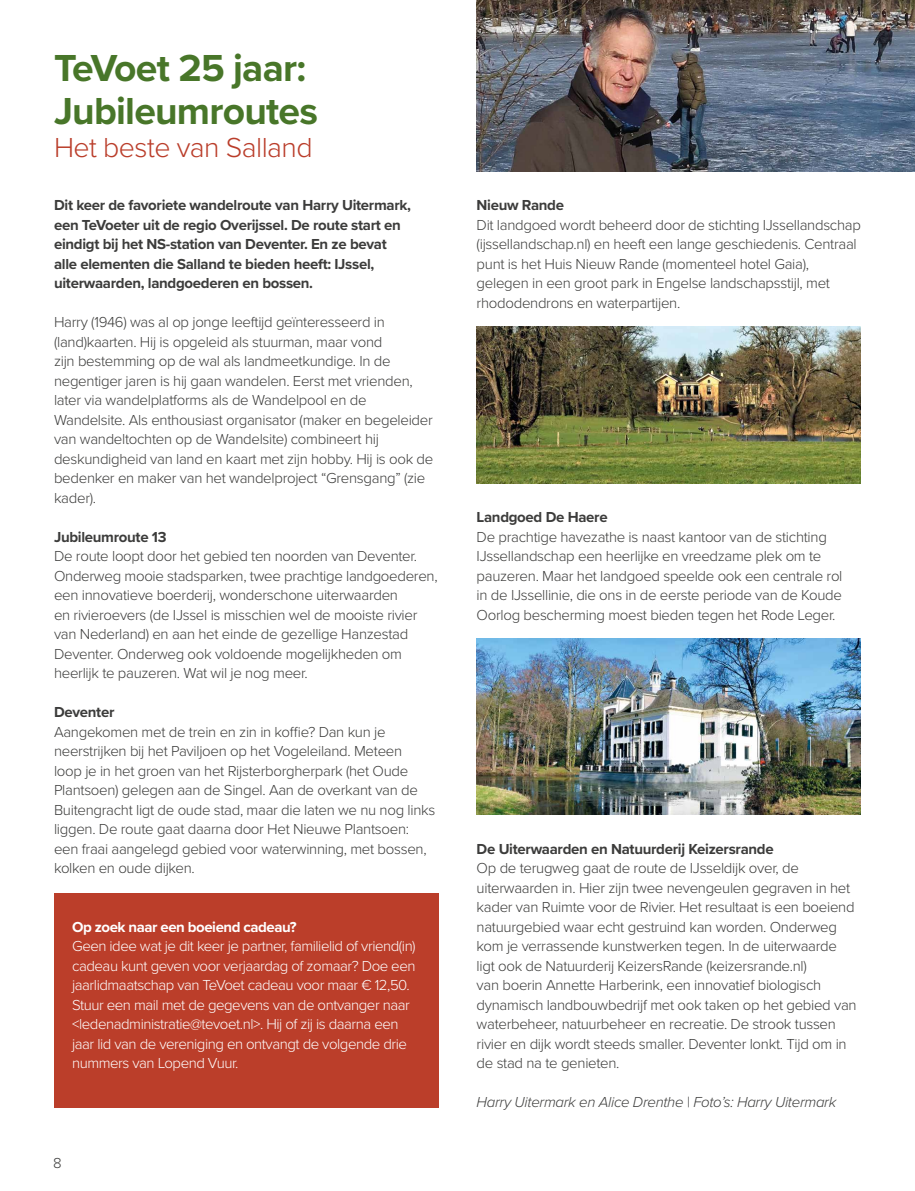
<style>
.page{position:relative;width:915px;height:1191px;background:#fff}
.page>*{position:absolute;margin:0;border:0;box-sizing:border-box;transform-origin:0 0}
.t1{font:700 39px/43.5px "Proxima Nova";letter-spacing:-.02em;color:#487629}
.t2{font:300 28.5px "Proxima Nova";letter-spacing:-.02em;color:#ba3e2b}
.t3{font:300 15px/19.5px "Proxima Nova";letter-spacing:-.02em;color:#3c3c3b}
.t4{font:700 15px/19.5px "Proxima Nova";letter-spacing:-.02em;color:#3c3c3b}
.t5{font:300 15px/19.5px "Proxima Nova";letter-spacing:-.03em;color:#fff}
.t6{font:italic 300 15px "Proxima Nova";letter-spacing:-.02em;color:#3c3c3b}
.t7{font:700 15px "Proxima Nova";letter-spacing:-.03em;color:#fff}
</style>
<div class="page">
<img style="left:476px;top:0;width:438px;height:171px">
<img style="left:476px;top:327px;width:384px;height:156px">
<img style="left:476px;top:639px;width:384px;height:176px">
<div style="left:54px;top:892px;width:384px;height:215px;background:#bb3e2a"></div>
<h1 class="t1" style="left:54px;top:45px;width:265px">TeVoet 25 jaar:<br>Jubileumroutes</h1>
<h2 class="t2" style="left:54px;top:126px;width:260px">Het beste van Salland</h2>
<p class="t4" style="left:54px;top:195px;width:358px">Dit keer de favoriete wandelroute van Harry Uitermark, een TeVoeter uit de regio Overijssel. De route start en eindigt bij het NS-station van Deventer. En ze bevat alle elementen die Salland te bieden heeft: IJssel, uiterwaarden, landgoederen en bossen.</p>
<p class="t3" style="left:54px;top:311px;width:380px">Harry (1946) was al op jonge leeftijd geïnteresseerd in (land)kaarten. Hij is opgeleid als stuurman, maar vond<br>zijn bestemming op de wal als landmeetkundige. In de negentiger jaren is hij gaan wandelen. Eerst met vrienden, later via wandelplatforms als de Wandelpool en de Wandelsite. Als enthousiast organisator (maker en begeleider van wandeltochten op de Wandelsite) combineert hij deskundigheid van land en kaart met zijn hobby. Hij is ook de bedenker en maker van het wandelproject “Grensgang” (zie kader).</p>
<p class="t4" style="left:54px;top:526px;width:114px">Jubileumroute 13</p>
<p class="t3" style="left:54px;top:545px;width:385px">De route loopt door het gebied ten noorden van Deventer.<br>Onderweg mooie stadsparken, twee prachtige landgoederen, een innovatieve boerderij, wonderschone uiterwaarden<br>en rivieroevers (de IJssel is misschien wel de mooiste rivier van Nederland) en aan het einde de gezellige Hanzestad Deventer. Onderweg ook voldoende mogelijkheden om heerlijk te pauzeren. Wat wil je nog meer.</p>
<p class="t4" style="left:54px;top:702px;width:62px">Deventer</p>
<p class="t3" style="left:54px;top:721px;width:382px">Aangekomen met de trein en zin in koffie? Dan kun je neerstrijken bij het Paviljoen op het Vogeleiland. Meteen<br>loop je in het groen van het Rijsterborgherpark (het Oude Plantsoen) gelegen aan de Singel. Aan de overkant van de Buitengracht ligt de oude stad, maar die laten we nu nog links liggen. De route gaat daarna door Het Nieuwe Plantsoen: een fraai aangelegd gebied voor waterwinning, met bossen, kolken en oude dijken.</p>
<p class="t7" style="left:72px;top:915px;width:226px">Op zoek naar een boeiend cadeau?</p>
<p class="t5" style="left:72px;top:935px;width:345px">Geen idee wat je dit keer je partner, familielid of vriend(in) cadeau kunt geven voor verjaardag of zomaar? Doe een jaarlidmaatschap van TeVoet cadeau voor maar € 12,50.<br>Stuur een mail met de gegevens van de ontvanger naar &lt;ledenadministratie@tevoet.nl&gt;. Hij of zij is daarna een jaar lid van de vereniging en ontvangt de volgende drie nummers van Lopend Vuur.</p>
<p class="t3" style="left:53px;top:1152px;width:10px">8</p>
<p class="t4" style="left:476px;top:195px;width:89px">Nieuw Rande</p>
<p class="t3" style="left:476px;top:214px;width:385px">Dit landgoed wordt beheerd door de stichting IJssellandschap (ijssellandschap.nl) en heeft een lange geschiedenis. Centraal punt is het Huis Nieuw Rande (momenteel hotel Gaia), gelegen in een groot park in Engelse landschapsstijl, met rhododendrons en waterpartijen.</p>
<p class="t4" style="left:476px;top:507px;width:132px">Landgoed De Haere</p>
<p class="t3" style="left:476px;top:526px;width:367px">De prachtige havezathe is naast kantoor van de stichting IJssellandschap een heerlijke en vreedzame plek om te pauzeren. Maar het landgoed speelde ook een centrale rol in de IJssellinie, die ons in de eerste periode van de Koude Oorlog bescherming moest bieden tegen het Rode Leger.</p>
<p class="t4" style="left:476px;top:838px;width:298px">De Uiterwaarden en Natuurderij Keizersrande</p>
<p class="t3" style="left:476px;top:857px;width:381px">Op de terugweg gaat de route de IJsseldijk over, de uiterwaarden in. Hier zijn twee nevengeulen gegraven in het kader van Ruimte voor de Rivier. Het resultaat is een boeiend natuurgebied waar echt gestruind kan worden. Onderweg kom je verrassende kunstwerken tegen. In de uiterwaarde ligt ook de Natuurderij KeizersRande (keizersrande.nl)<br>van boerin Annette Harberink, een innovatief biologisch dynamisch landbouwbedrijf met ook taken op het gebied van waterbeheer, natuurbeheer en recreatie. De strook tussen rivier en dijk wordt steeds smaller. Deventer lonkt. Tijd om in de stad na te genieten.</p>
<p class="t6" style="left:476px;top:1091px;width:361px">Harry Uitermark en Alice Drenthe | Foto’s: Harry Uitermark</p>
</div>
